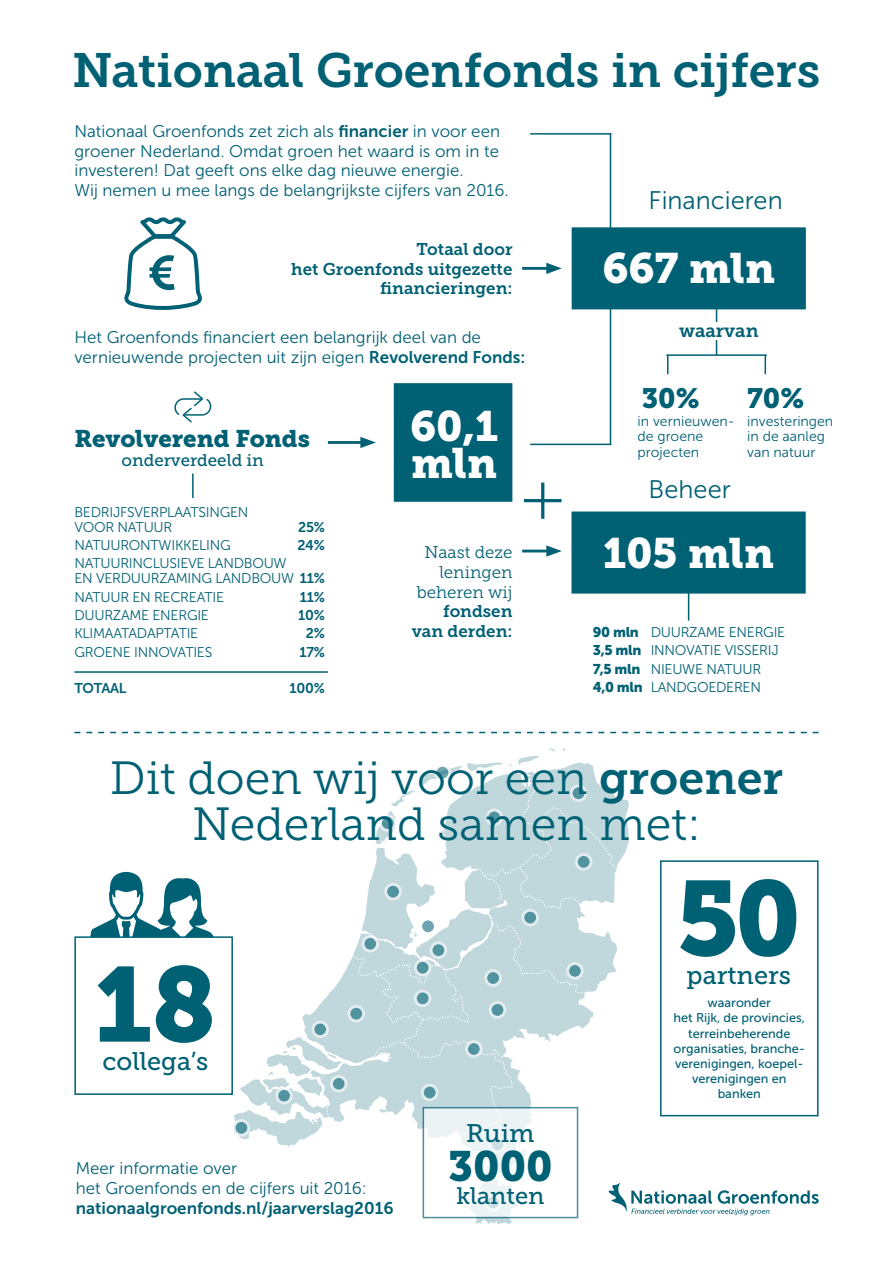
<style>
.page{position:relative;width:893px;height:1263px;background:#fff}
.page>*{position:absolute;margin:0;border:0;box-sizing:border-box;transform-origin:0 0}
.t1{font:105.3px "Museo Slab 900";color:#006074}
.t2{font:48px "Museo Slab 700";letter-spacing:-.005em;color:#006074}
.t3{font:46.35px/45.6px "Museo Slab 300";color:#006074;text-align:center}
.t4{font:42.3px/37px "Museo Slab 900";color:#fff}
.t5{font:42.15px "Museo Slab 900";color:#006074}
.t6{font:27.9px "Museo Slab 900";color:#006074}
.t7{font:25.35px "Museo Slab 500";color:#006074}
.t8{font:25.35px "Museo Sans 300";color:#006074}
.t9{font:24px "Museo Slab 900";color:#006074}
.t10{font:23.7px "Museo Slab 500";color:#006074}
.t11{font:18.45px "Museo Slab 700";color:#006074}
.t12{font:16.95px/19.8px "Museo Sans 300";color:#006074}
.t13{font:16.95px/19.8px "Museo Slab 700";color:#006074;text-align:right}
.t14{font:16.95px "Museo Sans 700";color:#006074}
.t15{font:16.95px/19.8px "Museo Slab 300";color:#006074;text-align:right}
.t16{font:16.95px "Museo Slab 500";color:#006074}
.t17{font:14.1px/18.3px "Museo Sans 300";letter-spacing:-.02em;color:#006074}
.t18{font:14.1px/15.5px "Museo Sans 300";color:#006074}
.t19{font:14.1px "Museo Sans 700";letter-spacing:-.02em;color:#006074}
.t20{font:12.75px/15.3px "Museo Sans 500";color:#006074;text-align:center}
.s1{font-family:"Museo Sans 700"}
.s2{font-family:"Museo Sans 900"}
.s3{font-family:"Museo Slab 700"}
</style>
<div class="page">
<svg style="left:288px;top:798px;width:341px;height:426px"></svg>
<svg style="left:124px;top:217px;width:78px;height:93px"></svg>
<svg style="left:90px;top:872px;width:123px;height:64px"></svg>
<svg style="left:74px;top:732px;width:745px;height:1px"></svg>
<svg style="left:174px;top:391px;width:37px;height:31px"></svg>
<svg style="left:233px;top:748px;width:385px;height:398px"></svg>
<div style="left:465px;top:1040px;width:18px;height:18px;border:3px solid #fff;border-radius:50%"></div>
<svg style="left:523px;top:910px;width:14px;height:15px"></svg>
<div style="left:521px;top:909px;width:18px;height:17px;border:3px solid #fff;border-radius:50%"></div>
<div style="left:571px;top:511px;width:235px;height:83px;background:#006074;border:1px solid #006074"></div>
<hr style="left:688px;top:585px;width:1px;height:35px;background:#006074">
<hr style="left:530px;top:133px;width:81px;height:2px;background:#006074">
<hr style="left:530px;top:444px;width:81px;height:1px;background:#006074">
<hr style="left:610px;top:133px;width:1px;height:103px;background:#006074">
<hr style="left:610px;top:286px;width:1px;height:159px;background:#006074">
<div style="left:572px;top:227px;width:234px;height:82px;background:#006074;border:1px solid #006074"></div>
<svg style="left:667px;top:356px;width:1px;height:18px"></svg>
<svg style="left:764px;top:356px;width:2px;height:18px"></svg>
<hr style="left:666px;top:354px;width:101px;height:2px;background:#006074">
<hr style="left:716px;top:308px;width:1px;height:47px;background:#006074">
<div style="left:394px;top:383px;width:118px;height:119px;background:#006074;border:1px solid #006074"></div>
<hr style="left:541px;top:482px;width:3px;height:37px;background:#006074">
<hr style="left:524px;top:499px;width:37px;height:3px;background:#006074">
<hr style="left:522px;top:267px;width:30px;height:3px;background:#006074">
<svg style="left:546px;top:263px;width:16px;height:11px"></svg>
<div style="left:666px;top:323px;width:101px;height:17px;background:#fff"></div>
<div style="left:423px;top:1107px;width:155px;height:111px;background:linear-gradient(to right,#f5f8f9,#fcfdfd)"></div>
<div style="left:660px;top:860px;width:159px;height:256px;background:#fff;border:2px solid #006074"></div>
<hr style="left:328px;top:441px;width:38px;height:3px;background:#006074">
<svg style="left:360px;top:437px;width:16px;height:11px"></svg>
<hr style="left:192px;top:474px;width:2px;height:24px;background:#006074">
<div style="left:74px;top:936px;width:159px;height:159px;background:#fff;border:2px solid #006074"></div>
<hr style="left:522px;top:550px;width:30px;height:2px;background:#006074">
<svg style="left:546px;top:545px;width:16px;height:12px"></svg>
<hr style="left:74px;top:671px;width:254px;height:2px;background:#006074">
<svg style="left:609px;top:1182px;width:210px;height:33px"></svg>
<h2 class="t2" style="left:72px;top:43px;width:749px">Nationaal Groenfonds in cijfers</h2>
<p class="t12" style="left:74px;top:121px;width:436px">Nationaal Groenfonds zet zich als <span class="s1">financier</span> in voor een groener Nederland. Omdat groen het waard is om in te investeren! Dat geeft ons elke dag nieuwe energie.<br>Wij nemen u mee langs de belangrijkste cijfers van 2016.</p>
<p class="t13" style="left:291px;top:239px;width:223px">Totaal door<br>het Groenfonds uitgezette financieringen:</p>
<p class="t12" style="left:74px;top:327px;width:452px">Het Groenfonds financiert een belangrijk deel van de vernieuwende projecten uit zijn eigen <span class="s1">Revolverend Fonds:</span></p>
<h3 class="t9" style="left:74px;top:425px;width:237px">Revolverend Fonds</h3>
<p class="t16" style="left:122px;top:450px;width:144px">onderverdeeld in</p>
<p class="t17" style="left:74px;top:504px;width:176px;line-height:15px">BEDRIJFSVERPLAATSINGEN<br>VOOR NATUUR</p>
<p class="t19" style="left:298px;top:519px;width:28px">25%</p>
<p class="t17" style="left:74px;top:536px;width:158px">NATUURONTWIKKELING</p>
<p class="t19" style="left:297px;top:537px;width:29px">24%</p>
<p class="t17" style="left:74px;top:556px;width:252px;line-height:15px">NATUURINCLUSIEVE LANDBOUW<br>EN VERDUURZAMING LANDBOUW <span class="s1">11%</span></p>
<p class="t17" style="left:74px;top:588px;width:151px">NATUUR EN RECREATIE</p>
<p class="t19" style="left:300px;top:589px;width:27px">11%</p>
<p class="t17" style="left:74px;top:606px;width:136px">DUURZAME ENERGIE</p>
<p class="t19" style="left:298px;top:607px;width:28px">10%</p>
<p class="t17" style="left:74px;top:624px;width:125px">KLIMAATADAPTATIE</p>
<p class="t19" style="left:306px;top:626px;width:21px">2%</p>
<p class="t17" style="left:74px;top:643px;width:139px">GROENE INNOVATIES</p>
<p class="t19" style="left:299px;top:644px;width:27px">17%</p>
<p class="t19" style="left:74px;top:681px;width:53px">TOTAAL</p>
<p class="t19" style="left:290px;top:681px;width:37px">100%</p>
<h3 class="t4" style="left:410px;top:408px;width:89px">60,1 mln</h3>
<p class="t15" style="left:417px;top:542px;width:97px">Naast deze leningen beheren wij</p>
<p class="t13" style="left:412px;top:602px;width:102px">fondsen van derden:</p>
<h3 class="t8" style="left:649px;top:187px;width:136px">Financieren</h3>
<h3 class="t4" style="left:602px;top:250px;width:174px">667 mln</h3>
<p class="t11" style="left:679px;top:320px;width:81px">waarvan</p>
<h3 class="t6" style="left:642px;top:382px;width:59px">30%</h3>
<h3 class="t6" style="left:747px;top:382px;width:59px">70%</h3>
<p class="t18" style="left:638px;top:413px;width:99px">in vernieuwen&shy;de groene projecten</p>
<h3 class="t8" style="left:649px;top:475px;width:84px">Beheer</h3>
<p class="t18" style="left:747px;top:413px;width:88px">investeringen in de aanleg van natuur</p>
<h3 class="t4" style="left:603px;top:535px;width:172px">105 mln</h3>
<p class="t17" style="left:593px;top:623px;width:194px"><span class="s2">90 mln</span> DUURZAME ENERGIE<br><span class="s2">3,5 mln</span> INNOVATIE VISSERIJ<br><span class="s2">7,5 mln</span> NIEUWE NATUUR<br><span class="s2">4,0 mln</span> LANDGOEDEREN</p>
<h3 class="t3" style="left:110px;top:756px;width:675px">Dit doen wij voor een <span class="s3">groener<br></span>Nederland samen met:</h3>
<h1 class="t1" style="left:95px;top:943px;width:123px">18</h1>
<h3 class="t7" style="left:103px;top:1047px;width:107px">collega’s</h3>
<p class="t12" style="left:76px;top:1158px;width:293px">Meer informatie over<br>het Groenfonds en de cijfers uit 2016:</p>
<p class="t14" style="left:76px;top:1198px;width:319px">nationaalgroenfonds.nl/jaarverslag2016</p>
<h3 class="t7" style="left:466px;top:1119px;width:70px">Ruim</h3>
<h3 class="t5" style="left:448px;top:1141px;width:106px">3000</h3>
<h3 class="t10" style="left:456px;top:1182px;width:90px">klanten</h3>
<h1 class="t1" style="left:677px;top:857px;width:126px">50</h1>
<h3 class="t7" style="left:686px;top:961px;width:106px">partners</h3>
<p class="t20" style="left:673px;top:995px;width:133px">waaronder<br>het Rijk, de provincies, terreinbeherende organisaties, branche&shy;verenigingen, koepel&shy;verenigingen en banken</p>
</div>
